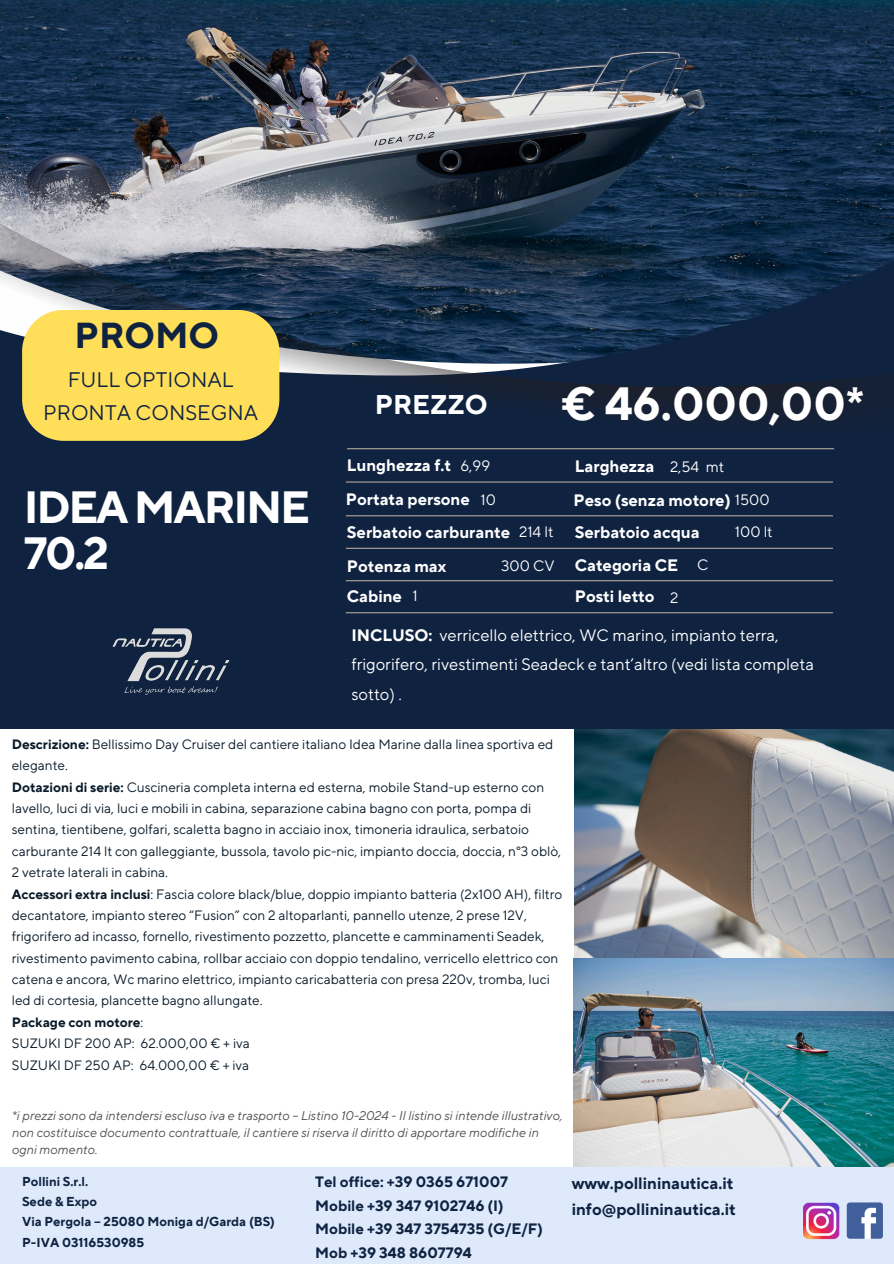
<style>
.page{position:relative;width:894px;height:1264px;background:#fff}
.page>*{position:absolute;margin:0;border:0;box-sizing:border-box;transform-origin:0 0}
.t1{font:700 46.5px "TT Norms Pro";color:#fff}
.t2{font:700 45px/46.2px "TT Norms Pro";letter-spacing:-.05em;color:#fff}
.t3{font:700 36px "TT Norms Pro";color:#0f2341}
.t4{font:700 27px "TT Norms Pro";color:#fff}
.t5{font:21px/32.7px "TT Norms Pro";color:#0f2341;text-align:center}
.t6{font:700 16.5px "TT Norms Pro";color:#fff}
.t7{font:16.5px/29.2px "TT Norms Pro";color:#fff}
.t8{font:700 16.5px/25.8px "TT Norms Pro";color:#0f2341}
.t9{font:700 15px/23.7px "TT Norms Pro";color:#0f2341}
.t10{font:15px "TT Norms Pro";color:#fff}
.t11{font:13.5px/21.3px "TT Norms Pro";color:#0a1b2a}
.t12{font:700 13.5px "TT Norms Pro";color:#0a1b2a}
.t13{font:700 12.9px "TT Norms Pro";color:#0f2341}
.t14{font:italic 12.6px/16.8px "TT Norms Pro";color:#505050}
.s1{font-weight:400;font-size:15px}
.s2{font-weight:700}
.s3{font-weight:400}
</style>
<div class="page">
<div style="left:0;top:1166px;width:893px;height:97px;background:#deeafc"></div>
<img style="left:0;top:0;width:893px;height:208px">
<div style="left:0;top:467px;width:893px;height:29px;background:#0f2341"></div>
<svg style="left:0;top:208px;width:893px;height:259px;background:#2c3f57"></svg>
<div style="left:0;top:496px;width:893px;height:233px;background:#0f2341"></div>
<hr style="left:347px;top:448px;width:486px;height:1px;background:#b2a69d">
<hr style="left:346px;top:481px;width:486px;height:1px;background:#b2a69d">
<hr style="left:346px;top:515px;width:486px;height:1px;background:#b2a69d">
<hr style="left:346px;top:547px;width:486px;height:2px;background:#b2a69d">
<hr style="left:346px;top:580px;width:486px;height:1px;background:#b2a69d">
<hr style="left:346px;top:612px;width:486px;height:1px;background:#b2a69d">
<img style="left:803px;top:1202px;width:36px;height:37px">
<img style="left:846px;top:1202px;width:36px;height:36px">
<img style="left:112px;top:628px;width:118px;height:67px">
<div style="left:22px;top:310px;width:257px;height:131px;background:#ffde59"></div>
<img style="left:573px;top:729px;width:320px;height:437px">
<h6 class="t3" style="left:75px;top:313px;width:146px">PROMO</h6>
<h6 class="t5" style="left:43px;top:364px;width:216px">FULL OPTIONAL<br>PRONTA CONSEGNA</h6>
<p class="t2" style="left:24px;top:485px;width:288px">IDEA MARINE<br>70.2</p>
<h6 class="t4" style="left:374px;top:388px;width:115px">PREZZO</h6>
<p class="t1" style="left:561px;top:376px;width:304px">€ 46.000,00*</p>
<h5 class="t6" style="left:347px;top:455px;width:105px">Lunghezza f.t</h5>
<h6 class="t10" style="left:460px;top:456px;width:31px">6,99</h6>
<p class="t6" style="left:574px;top:456px;width:81px">Larghezza</p>
<h1 class="t10" style="left:669px;top:458px;width:56px">2,54 mt</h1>
<h6 class="t6" style="left:346px;top:489px;width:125px">Portata persone</h6>
<h6 class="t10" style="left:480px;top:490px;width:17px">10</h6>
<p class="t6" style="left:573px;top:490px;width:197px">Peso (senza motore) <span class="s1">1500</span></p>
<p class="t6" style="left:347px;top:522px;width:165px">Serbatoio carburante</p>
<p class="t10" style="left:519px;top:522px;width:36px">214 lt</p>
<p class="t6" style="left:574px;top:522px;width:126px">Serbatoio acqua</p>
<p class="t10" style="left:734px;top:522px;width:39px">100 lt</p>
<p class="t6" style="left:347px;top:556px;width:101px">Potenza max</p>
<h6 class="t10" style="left:501px;top:557px;width:55px">300 CV</h6>
<h6 class="t6" style="left:574px;top:555px;width:105px">Categoria CE</h6>
<p class="t10" style="left:697px;top:555px;width:13px">C</p>
<p class="t6" style="left:347px;top:586px;width:56px">Cabine</p>
<p class="t10" style="left:412px;top:586px;width:7px">1</p>
<p class="t6" style="left:574px;top:586px;width:81px">Posti letto</p>
<p class="t10" style="left:669px;top:588px;width:10px">2</p>
<h6 class="t7" style="left:351px;top:621px;width:464px"><span class="s2">INCLUSO:</span> verricello elettrico, WC marino, impianto terra, frigorifero, rivestimenti Seadeck e tant’altro (vedi lista completa sotto) .</h6>
<p class="t11" style="left:12px;top:734px;width:543px"><span class="s2">Descrizione:</span> Bellissimo Day Cruiser del cantiere italiano Idea Marine dalla linea sportiva ed elegante.</p>
<p class="t11" style="left:12px;top:776px;width:550px"><span class="s2">Dotazioni di serie:</span> Cuscineria completa interna ed esterna, mobile Stand-up esterno con lavello, luci di via, luci e mobili in cabina, separazione cabina bagno con porta, pompa di sentina, tientibene, golfari, scaletta bagno in acciaio inox, timoneria idraulica, serbatoio carburante 214 lt con galleggiante, bussola, tavolo pic-nic, impianto doccia, doccia, n°3 oblò, 2 vetrate laterali in cabina.</p>
<p class="t11" style="left:12px;top:883px;width:552px"><span class="s2">Accessori extra inclusi</span>: Fascia colore black/blue, doppio impianto batteria (2x100 AH), filtro decantatore, impianto stereo “Fusion” con 2 altoparlanti, pannello utenze, 2 prese 12V, frigorifero ad incasso, fornello, rivestimento pozzetto, plancette e camminamenti Seadek, rivestimento pavimento cabina, rollbar acciaio con doppio tendalino, verricello elettrico con catena e ancora, Wc marino elettrico, impianto caricabatteria con presa 220v, tromba, luci led di cortesia, plancette bagno allungate.</p>
<p class="t12" style="left:12px;top:1013px;width:133px">Package con motore<span class="s3">:</span></p>
<h6 class="t11" style="left:12px;top:1033px;width:239px">SUZUKI DF 200 AP: 62.000,00 € + iva</h6>
<h6 class="t11" style="left:12px;top:1054px;width:239px">SUZUKI DF 250 AP: 64.000,00 € + iva</h6>
<p class="t14" style="left:11px;top:1107px;width:552px">*i prezzi sono da intendersi escluso iva e trasporto – Listino 10-2024 - Il listino si intende illustrativo, non costituisce documento contrattuale, il cantiere si riserva il diritto di apportare modifiche in ogni momento.</p>
<p class="t13" style="left:22px;top:1173px;width:67px">Pollini S.r.l.</p>
<h6 class="t13" style="left:22px;top:1193px;width:76px">Sede &amp; Expo</h6>
<p class="t13" style="left:22px;top:1214px;width:254px">Via Pergola – 25080 Moniga d/Garda (BS)</p>
<h6 class="t13" style="left:22px;top:1234px;width:124px">P-IVA 03116530985</h6>
<p class="t9" style="left:315px;top:1170px;width:229px">Tel office: +39 0365 671007<br>Mobile +39 347 9102746 (I)<br>Mobile +39 347 3754735 (G/E/F)<br>Mob +39 348 8607794</p>
<h5 class="t8" style="left:571px;top:1170px;width:165px">www.pollininautica.it info@pollininautica.it</h5>
</div>
